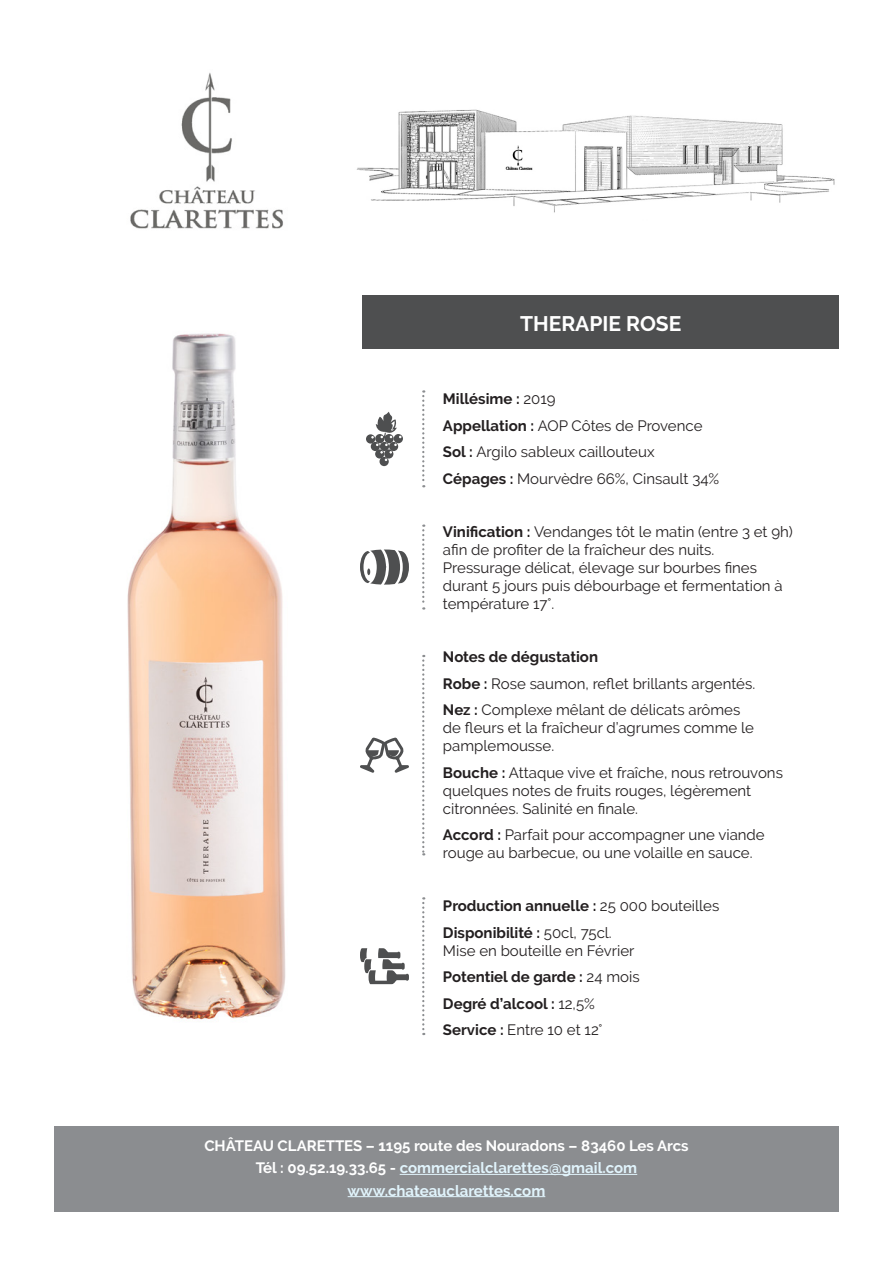
<style>
.page{position:relative;width:893px;height:1263px;background:#fff}
.page>*{position:absolute;margin:0;border:0;box-sizing:border-box;transform-origin:0 0}
.t1{font:700 21px "Raleway";color:#fff}
.t2{font:15px/18px "Raleway";color:#231f20}
.t3{font:700 15px/22.2px "Raleway";color:#fff;text-align:center}
.t4{font:700 15px "Raleway";color:#231f20}
.s1{font-weight:400}
.s2{font-weight:700}
.s3{color:#e1f4fc}
</style>
<div class="page">
<div style="left:54px;top:1127px;width:785px;height:85px;background:#8b8d90"></div>
<hr style="left:400px;top:1174px;width:237px;height:1px;background:#e1f4fc">
<hr style="left:348px;top:1196px;width:197px;height:1px;background:#e1f4fc">
<img style="left:130px;top:72px;width:153px;height:157px">
<img style="left:356px;top:109px;width:479px;height:104px">
<div style="left:363px;top:296px;width:476px;height:53px;background:#4e4f50"></div>
<svg style="left:360px;top:737px;width:49px;height:36px"></svg>
<svg style="left:360px;top:549px;width:49px;height:36px"></svg>
<svg style="left:360px;top:948px;width:49px;height:36px"></svg>
<svg style="left:366px;top:412px;width:37px;height:54px"></svg>
<img style="left:127px;top:333px;width:159px;height:687px">
<svg style="left:422px;top:390px;width:2px;height:97px"></svg>
<svg style="left:422px;top:524px;width:2px;height:86px"></svg>
<svg style="left:422px;top:655px;width:2px;height:200px"></svg>
<svg style="left:422px;top:897px;width:2px;height:138px"></svg>
<p class="t1" style="left:520px;top:311px;width:163px">THERAPIE ROSE</p>
<p class="t4" style="left:443px;top:391px;width:114px">Millésime : <span class="s1">2019</span></p>
<p class="t2" style="left:443px;top:417px;width:261px"><span class="s2">Appellation :</span> AOP Côtes de Provence</p>
<p class="t2" style="left:443px;top:443px;width:213px"><span class="s2">Sol :</span> Argilo sableux caillouteux</p>
<p class="t2" style="left:443px;top:470px;width:278px"><span class="s2">Cépages :</span> Mourvèdre 66%, Cinsault 34%</p>
<p class="t2" style="left:443px;top:523px;width:351px"><span class="s2">Vinification :</span> Vendanges tôt le matin (entre 3 et 9h) afin de profiter de la fraîcheur des nuits.<br>Pressurage délicat, élevage sur bourbes fines durant 5 jours puis débourbage et fermentation à température 17°.</p>
<p class="t4" style="left:443px;top:648px;width:157px">Notes de dégustation</p>
<p class="t2" style="left:443px;top:674px;width:314px"><span class="s2">Robe :</span> Rose saumon, reflet brillants argentés.</p>
<p class="t2" style="left:443px;top:701px;width:312px"><span class="s2">Nez :</span> Complexe mêlant de délicats arômes de fleurs et la fraîcheur d’agrumes comme le pamplemousse.</p>
<p class="t2" style="left:443px;top:763px;width:342px"><span class="s2">Bouche :</span> Attaque vive et fraîche, nous retrouvons quelques notes de fruits rouges, légèrement citronnées. Salinité en finale.</p>
<p class="t2" style="left:443px;top:826px;width:323px"><span class="s2">Accord :</span> Parfait pour accompagner une viande rouge au barbecue, ou une volaille en sauce.</p>
<p class="t4" style="left:443px;top:897px;width:278px">Production annuelle : <span class="s1">25 000 bouteilles</span></p>
<p class="t2" style="left:443px;top:923px;width:193px"><span class="s2">Disponibilité :</span> 50cl, 75cl.<br>Mise en bouteille en Février</p>
<p class="t4" style="left:443px;top:968px;width:198px">Potentiel de garde : <span class="s1">24 mois</span></p>
<p class="t4" style="left:443px;top:995px;width:153px">Degré d’alcool : <span class="s1">12,5%</span></p>
<p class="t2" style="left:443px;top:1021px;width:161px"><span class="s2">Service :</span> Entre 10 et 12°</p>
<p class="t3" style="left:204px;top:1135px;width:486px">CHÂTEAU CLARETTES – 1195 route des Nouradons – 83460 Les Arcs<br>Tél : 09.52.19.33.65 - <span class="s3">commercialclarettes@gmail.com www.chateauclarettes.com</span></p>
</div>
